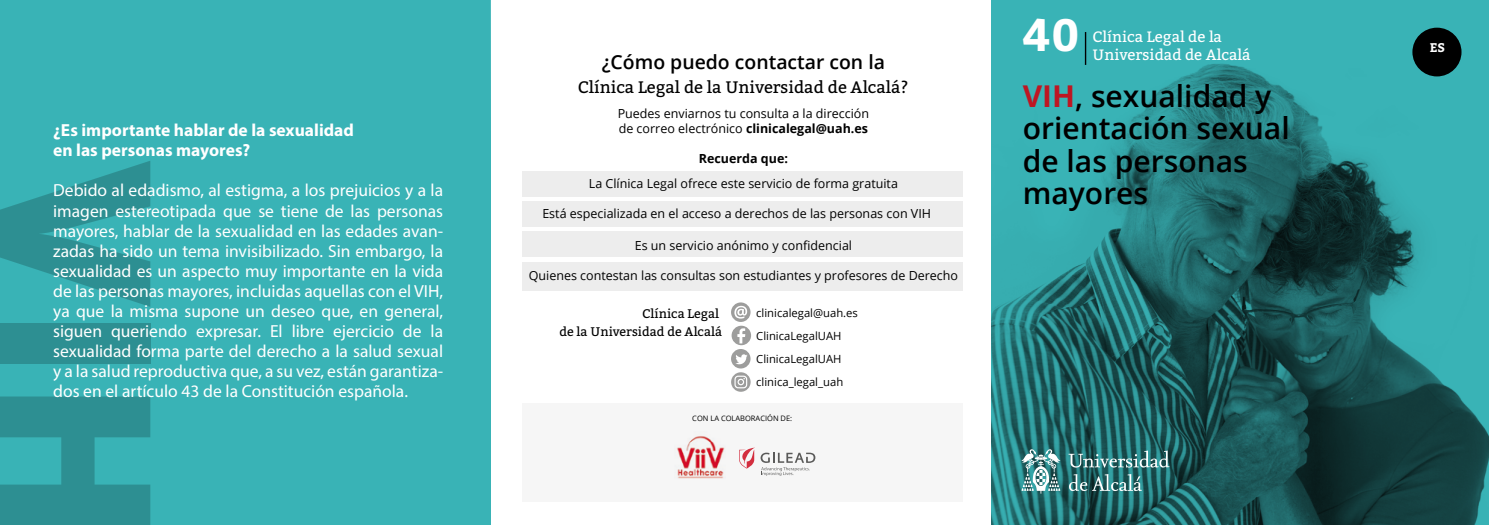
<style>
.page{position:relative;width:1489px;height:525px;background:#fff}
.page>*{position:absolute;margin:0;border:0;box-sizing:border-box;transform-origin:0 0}
.t1{font:700 45px "Bitter";color:#fff}
.t2{font:600 30px/32.5px "Open Sans";color:#000}
.t3{font:600 19.38px "Open Sans";color:#000}
.t4{font:17.5px/20px "Myriad Pro";color:#fff;text-align:justify}
.t5{font:700 17.5px/20px "Myriad Pro";color:#fff}
.t6{font:16.62px "Bitter";color:#000}
.t7{font:15px/17.5px "Bitter";color:#fff}
.t8{font:12.5px/15px "Open Sans";color:#000}
.t9{font:12.5px/18px "Bitter";color:#000;text-align:right}
.t10{font:700 12.5px "Open Sans";color:#000}
.t11{font:700 12.5px "Bitter";color:#fff}
.t12{font:11.25px/23.1px "Open Sans";color:#000}
.t13{font:7.5px "Open Sans";color:#000}
.s1{font-weight:700}
.s2{font-weight:700;color:#be1622}
</style>
<div class="page">
<div style="left:991px;top:0;width:497px;height:50px;background:#39b3b6"></div>
<img style="left:991px;top:50px;width:497px;height:474px">
<div style="left:0;top:0;width:491px;height:524px;background:#39b3b6"></div>
<svg style="left:0;top:160px;width:150px;height:147px;background:#32a0a3"></svg>
<div style="left:0;top:323px;width:150px;height:41px;background:#2d8f92"></div>
<svg style="left:0;top:396px;width:150px;height:128px;background:#30999c"></svg>
<div style="left:522px;top:171px;width:441px;height:26px;background:#ededed"></div>
<div style="left:522px;top:201px;width:441px;height:26px;background:#ededed"></div>
<div style="left:522px;top:231px;width:441px;height:26px;background:#ededed"></div>
<div style="left:522px;top:262px;width:441px;height:28px;background:#ededed"></div>
<div style="left:522px;top:403px;width:440px;height:98px;background:#f6f6f6"></div>
<svg style="left:739px;top:447px;width:76px;height:28px"></svg>
<img style="left:677px;top:436px;width:48px;height:43px">
<svg style="left:731px;top:325px;width:20px;height:20px"></svg>
<svg style="left:737px;top:328px;width:8px;height:15px"></svg>
<div style="left:731px;top:349px;width:19px;height:19px;background:#9d9d9c;border-radius:50%"></div>
<svg style="left:736px;top:354px;width:11px;height:10px"></svg>
<svg style="left:731px;top:302px;width:19px;height:20px"></svg>
<svg style="left:734px;top:305px;width:13px;height:13px"></svg>
<svg style="left:731px;top:372px;width:19px;height:19px"></svg>
<svg style="left:734px;top:375px;width:13px;height:13px"></svg>
<hr style="left:1084px;top:32px;width:2px;height:33px;background:#000">
<div style="left:1412px;top:28px;width:49px;height:48px;background:#000;border-radius:50%"></div>
<svg style="left:1068px;top:450px;width:101px;height:17px;background:#50898a"></svg>
<svg style="left:1068px;top:473px;width:73px;height:18px"></svg>
<svg style="left:1021px;top:448px;width:39px;height:45px"></svg>
<p class="t5" style="left:53px;top:120px;width:302px">¿Es importante hablar de la sexualidad en las personas mayores?</p>
<p class="t4" style="left:53px;top:180px;width:391px">Debido al edadismo, al estigma, a los prejuicios y a la imagen estereotipada que se tiene de las personas mayores, hablar de la sexualidad en las edades avan&shy;zadas ha sido un tema invisibilizado. Sin embargo, la sexualidad es un aspecto muy importante en la vida de las personas mayores, incluidas aquellas con el VIH, ya que la misma supone un deseo que, en general, siguen queriendo expresar. El libre ejercicio de la sexualidad forma parte del derecho a la salud sexual y a la salud reproductiva que, a su vez, están garantiza&shy;dos en el artículo 43 de la Constitución española.</p>
<p class="t3" style="left:602px;top:49px;width:285px">¿Cómo puedo contactar con la</p>
<p class="t6" style="left:578px;top:77px;width:332px">Clínica Legal de la Universidad de Alcalá?</p>
<p class="t8" style="left:617px;top:106px;width:253px">Puedes enviarnos tu consulta a la dirección de correo electrónico <span class="s1">clinicalegal@uah.es</span></p>
<p class="t10" style="left:698px;top:150px;width:91px">Recuerda que:</p>
<p class="t8" style="left:589px;top:176px;width:310px">La Clínica Legal ofrece este servicio de forma gratuita</p>
<p class="t8" style="left:542px;top:206px;width:390px">Está especializada en el acceso a derechos de las personas con VIH</p>
<p class="t8" style="left:634px;top:237px;width:219px">Es un servicio anónimo y confidencial</p>
<p class="t8" style="left:529px;top:267px;width:431px">Quienes contestan las consultas son estudiantes y profesores de Derecho</p>
<p class="t9" style="left:559px;top:304px;width:164px">Clínica Legal<br>de la Universidad de Alcalá</p>
<p class="t12" style="left:756px;top:300px;width:103px">clinicalegal@uah.es<br>ClinicaLegalUAH<br>ClinicaLegalUAH clinica_legal_uah</p>
<p class="t13" style="left:692px;top:413px;width:101px">CON LA COLABORACIÓN DE:</p>
<h1 class="t1" style="left:1022px;top:0;width:59px">40</h1>
<p class="t7" style="left:1092px;top:28px;width:159px">Clínica Legal de la<br>Universidad de Alcalá</p>
<h2 class="t2" style="left:1022px;top:79px;width:268px"><span class="s2">VIH</span>, sexualidad y orientación sexual de las personas mayores</h2>
<p class="t11" style="left:1429px;top:37px;width:17px">ES</p>
</div>
